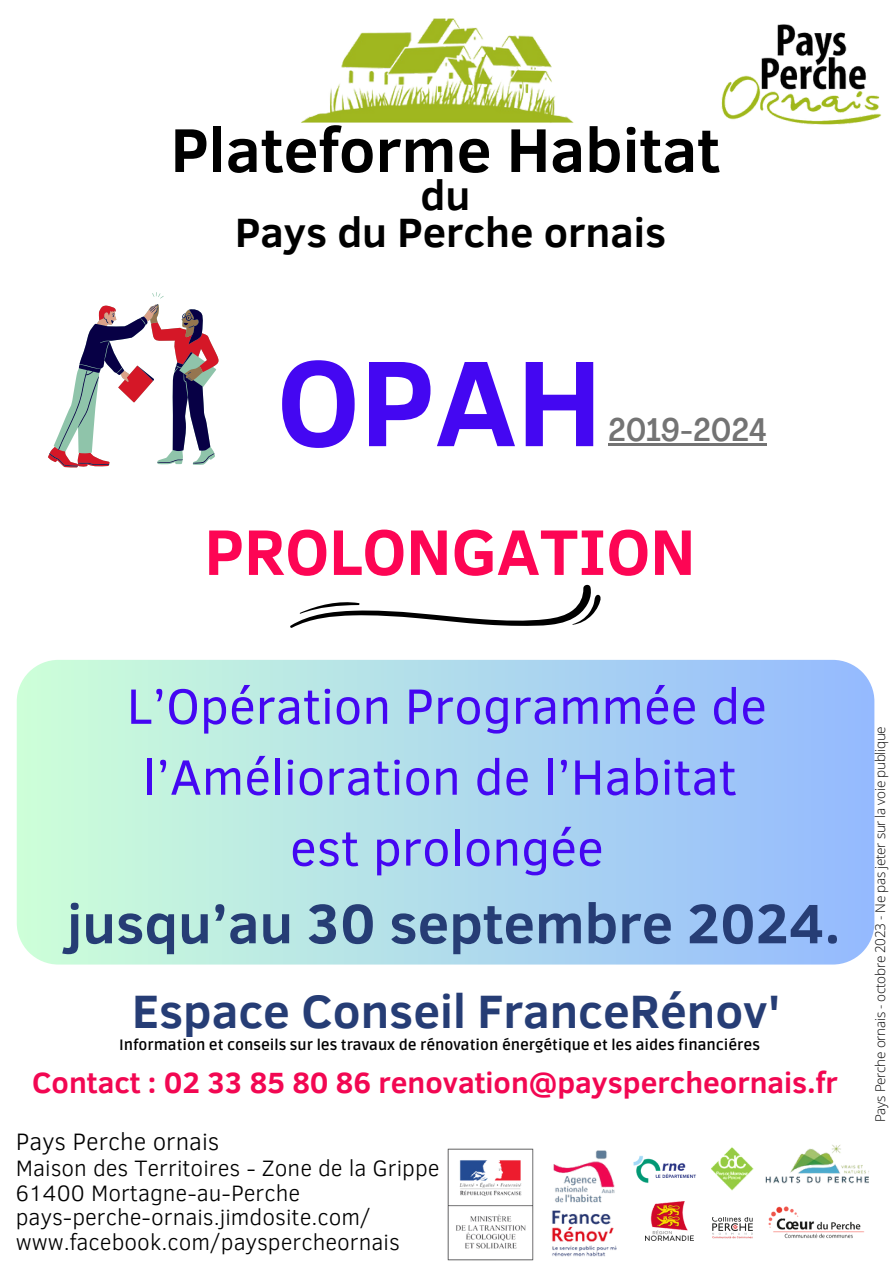
<style>
.page{position:relative;width:894px;height:1264px;background:#fff}
.page>*{position:absolute;margin:0;border:0;box-sizing:border-box;transform-origin:0 0}
.t1{font:700 124.5px "Clear Sans";color:#4407f2}
.t2{font:700 65.7px "Clear Sans";color:#fd0554}
.t3{font:700 63px "Clear Sans";color:#000}
.t4{font:700 56.7px "Clear Sans";color:#263d75}
.t5{font:50.7px/70.8px "Clear Sans";color:#4407f2;text-align:center}
.t6{font:700 48px "Clear Sans";color:#263d75}
.t7{font:700 42px "Clear Sans";color:#000}
.t8{font:500 condensed 32.1px "Agrandir";color:#737373}
.t9{font:700 30px "Clear Sans";color:#f20752}
.t10{font:300 24.3px "Clear Sans";color:#000}
.t11{font:300 22.8px "Clear Sans";color:#000}
.t12{font:700 15px "Ruda";color:#000}
.t13{font:300 13.5px "Open Sans";letter-spacing:-.02em;color:#000}
</style>
<div class="page">
<img style="left:721px;top:24px;width:161px;height:101px">
<img style="left:553px;top:1150px;width:62px;height:53px">
<img style="left:301px;top:18px;width:273px;height:105px">
<img style="left:633px;top:1155px;width:63px;height:28px">
<img style="left:645px;top:1201px;width:48px;height:39px">
<img style="left:711px;top:1147px;width:43px;height:42px">
<img style="left:765px;top:1144px;width:104px;height:40px">
<img style="left:768px;top:1206px;width:96px;height:33px">
<img style="left:712px;top:1217px;width:41px;height:22px">
<img style="left:552px;top:1210px;width:64px;height:46px">
<img style="left:447px;top:1148px;width:87px;height:113px">
<svg style="left:48px;top:292px;width:171px;height:176px"></svg>
<svg style="left:17px;top:660px;width:857px;height:304px;background:#b1dceb"></svg>
<svg style="left:290px;top:584px;width:311px;height:44px"></svg>
<hr style="left:608px;top:443px;width:158px;height:3px;background:#737373">
<p class="t3" style="left:171px;top:104px;width:550px">Plateforme Habitat</p>
<p class="t7" style="left:420px;top:165px;width:51px">du</p>
<p class="t7" style="left:235px;top:202px;width:432px">Pays du Perche ornais</p>
<p class="t1" style="left:277px;top:312px;width:327px">OPAH</p>
<p class="t8" style="left:608px;top:417px;width:160px">2019-2024</p>
<p class="t2" style="left:204px;top:504px;width:492px">PROLONGATION</p>
<p class="t5" style="left:127px;top:668px;width:641px">L’Opération Programmée de l’Amélioration de l’Habitat</p>
<p class="t5" style="left:290px;top:809px;width:315px">est prolongée</p>
<p class="t4" style="left:67px;top:882px;width:775px">jusqu’au 30 septembre 2024.</p>
<p class="t6" style="left:132px;top:976px;width:649px">Espace Conseil FranceRénov'</p>
<p class="t12" style="left:119px;top:1036px;width:642px">Information et conseils sur les travaux de rénovation énergétique et les aides financiéres</p>
<p class="t9" style="left:32px;top:1060px;width:807px">Contact : 02 33 85 80 86 renovation@payspercheornais.fr</p>
<p class="t10" style="left:16px;top:1123px;width:205px">Pays Perche ornais</p>
<p class="t11" style="left:16px;top:1151px;width:425px">Maison des Territoires - Zone de la Grippe</p>
<p class="t11" style="left:16px;top:1176px;width:286px">61400 Mortagne-au-Perche</p>
<p class="t11" style="left:16px;top:1200px;width:356px">pays-perche-ornais.jimdosite.com/</p>
<p class="t11" style="left:16px;top:1225px;width:385px">www.facebook.com/payspercheornais</p>
<p class="t13" style="left:870px;top:1122px;width:397px;rotate:-90deg">Pays Perche ornais - octobre 2023 - Ne pas jeter sur la voie publique</p>
</div>
